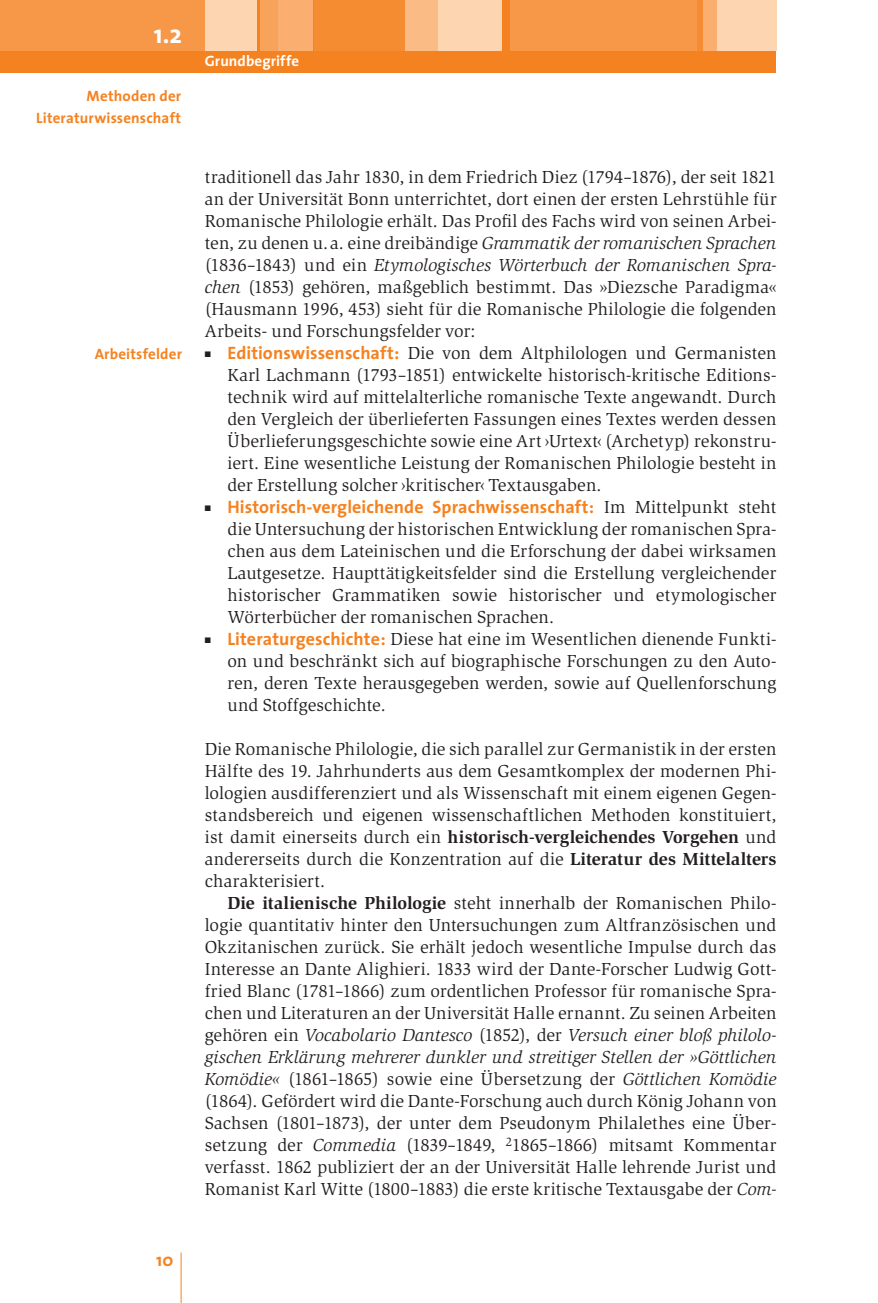
<style>
.page{position:relative;width:878px;height:1303px;background:#fff}
.page>*{position:absolute;margin:0;border:0;box-sizing:border-box;transform-origin:0 0}
.t1{font:700 26px "The Sans";color:#fff}
.t2{font:18px/22px "Slimbach Itc T";letter-spacing:.005em;color:#231f20;text-align:justify}
.t3{font:700 18px "The Sans";letter-spacing:.005em;color:#f58220}
.t4{font:700 15px/22px "The Sans";letter-spacing:.01em;color:#f58220;text-align:right}
.t5{font:700 15px "The Sans";letter-spacing:.005em;color:#fff}
.s1{font-style:italic}
.s2{font-family:"The Sans";font-weight:700;color:#f58220}
.s3{color:#231f20}
.s4{font-family:"Slimbach Itc T";font-weight:400;color:#231f20}
.s5{font-weight:700}
</style>
<div class="page">
<div style="left:0;top:0;width:776px;height:73px;background:#f58220"></div>
<div style="left:0;top:0;width:205px;height:51px;background:#f79848"></div>
<div style="left:205px;top:0;width:51px;height:51px;background:#fdd5b1"></div>
<div style="left:261px;top:0;width:18px;height:51px;background:#f8a35c"></div>
<div style="left:314px;top:0;width:91px;height:51px;background:#f68c32"></div>
<div style="left:405px;top:0;width:33px;height:51px;background:#fbbb85"></div>
<div style="left:438px;top:0;width:64px;height:51px;background:#fdd5b1"></div>
<div style="left:510px;top:0;width:188px;height:51px;background:#f79848"></div>
<div style="left:716px;top:0;width:60px;height:51px;background:#fdd5b1"></div>
<div style="left:702px;top:0;width:15px;height:51px;background:#faaf71"></div>
<div style="left:697px;top:0;width:5px;height:51px;background:#f68c32"></div>
<div style="left:278px;top:0;width:34px;height:51px;background:#faaf71"></div>
<hr style="left:181px;top:1252px;width:1px;height:51px;background:#f58220">
<h1 class="t1" style="left:154px;top:24px;width:30px">1.2</h1>
<p class="t4" style="left:36px;top:86px;width:146px">Methoden der<br>Literaturwissenschaft</p>
<p class="t4" style="left:95px;top:345px;width:89px">Arbeitsfelder</p>
<p class="t5" style="left:205px;top:54px;width:96px">Grundbegriffe</p>
<p class="t2" style="left:205px;top:168px;width:573px">traditionell das Jahr 1830, in dem Friedrich Diez (1794–1876), der seit 1821 an der Universität Bonn unterrichtet, dort einen der ersten Lehrstühle für Romanische Philologie erhält. Das Profil des Fachs wird von seinen Arbei&shy;ten, zu denen u. a. eine dreibändige <span class="s1">Grammatik der romanischen Sprachen </span>(1836–1843) und ein <span class="s1">Etymologisches Wörterbuch der Romanischen Spra&shy;chen</span> (1853) gehören, maßgeblich bestimmt. Das »Diezsche Paradigma« (Hausmann 1996, 453) sieht für die Romanische Philologie die folgenden Arbeits- und Forschungsfelder vor:</p>
<p class="t2" style="left:227px;top:344px;width:550px;text-indent:-23px">■ <span class="s2">Editionswissenschaft:</span> Die von dem Altphilologen und Germanisten Karl Lachmann (1793–1851) entwickelte historisch-kritische Editions&shy;technik wird auf mittelalterliche romanische Texte angewandt. Durch den Vergleich der überlieferten Fassungen eines Textes werden dessen Überlieferungsgeschichte sowie eine Art ›Urtext‹ (Archetyp) rekonstru&shy;iert. Eine wesentliche Leistung der Romanischen Philologie besteht in der Erstellung solcher ›kritischer‹ Textausgaben.</p>
<p class="t3" style="left:205px;top:500px;width:573px"><span class="s3">■</span> Historisch-vergleichende Sprachwissenschaft: <span class="s4">Im Mittelpunkt steht</span></p>
<p class="t2" style="left:227px;top:520px;width:550px">die Untersuchung der historischen Entwicklung der romanischen Spra&shy;chen aus dem Lateinischen und die Erforschung der dabei wirksamen Lautgesetze. Haupttätigkeitsfelder sind die Erstellung vergleichender historischer Grammatiken sowie historischer und etymologischer Wörterbücher der romanischen Sprachen.</p>
<p class="t2" style="left:227px;top:630px;width:550px;text-indent:-23px">■ <span class="s2">Literaturgeschichte:</span> Diese hat eine im Wesentlichen dienende Funkti&shy;on und beschränkt sich auf biographische Forschungen zu den Auto&shy;ren, deren Texte herausgegeben werden, sowie auf Quellenforschung und Stoffgeschichte.</p>
<p class="t2" style="left:205px;top:740px;width:573px">Die Romanische Philologie, die sich parallel zur Germanistik in der ersten Hälfte des 19. Jahrhunderts aus dem Gesamtkomplex der modernen Phi&shy;lologien ausdifferenziert und als Wissenschaft mit einem eigenen Gegen&shy;standsbereich und eigenen wissenschaftlichen Methoden konstituiert, ist damit einerseits durch ein <span class="s5">historisch-vergleichendes Vorgehen</span> und andererseits durch die Konzentration auf die <span class="s5">Literatur des Mittelalters </span>charakterisiert.</p>
<p class="t2" style="left:205px;top:894px;width:573px;text-indent:23px"><span class="s5">Die italienische Philologie</span> steht innerhalb der Romanischen Philo&shy;logie quantitativ hinter den Untersuchungen zum Altfranzösischen und Okzitanischen zurück. Sie erhält jedoch wesentliche Impulse durch das Interesse an Dante Alighieri. 1833 wird der Dante-Forscher Ludwig Gott&shy;fried Blanc (1781–1866) zum ordentlichen Professor für romanische Spra&shy;chen und Literaturen an der Universität Halle ernannt. Zu seinen Arbeiten gehören ein <span class="s1">Vocabolario Dantesco</span> (1852), der <span class="s1">Versuch einer bloß philolo&shy;gischen Erklärung mehrerer dunkler und streitiger Stellen der »Göttlichen Komödie«</span> (1861–1865) sowie eine Übersetzung der <span class="s1">Göttlichen Komödie </span>(1864). Gefördert wird die Dante-Forschung auch durch König Johann von Sachsen (1801–1873), der unter dem Pseudonym Philalethes eine Über&shy;setzung der <span class="s1">Commedia</span> (1839–1849, <sup>2</sup>1865–1866) mitsamt Kommentar verfasst. 1862 publiziert der an der Universität Halle lehrende Jurist und Romanist Karl Witte (1800–1883) die erste kritische Textausgabe der <span class="s1">Com-</span></p>
<p class="t3" style="left:156px;top:1252px;width:19px">10</p>
</div>
